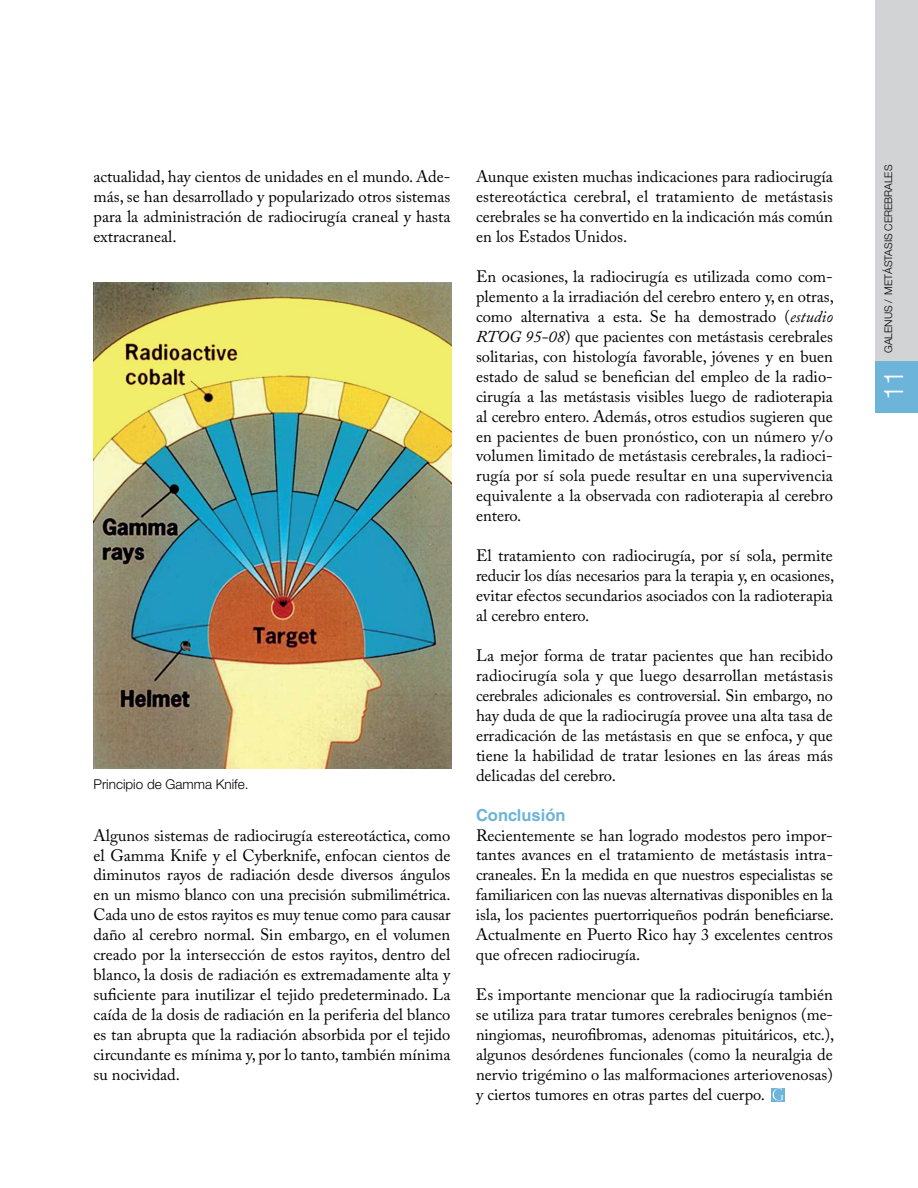
<style>
.page{position:relative;width:918px;height:1188px;background:#fff}
.page>*{position:absolute;margin:0;border:0;box-sizing:border-box;transform-origin:0 0}
.t1{font:300 27px "Helvetica Neue";color:#fff}
.t2{font:16.5px/20px "Adobe Caslon Pro";color:#000;text-align:justify}
.t3{font:700 16.5px "Helvetica LT Std";color:#6db4da}
.t4{font:300 13.5px "Helvetica Neue";color:#000}
.t5{font:300 10.5px "Helvetica Neue";color:#000}
.s1{font-style:italic}
</style>
<div class="page">
<img style="left:93px;top:283px;width:358px;height:486px">
<svg style="left:771px;top:1088px;width:14px;height:13px"></svg>
<svg style="left:773px;top:1088px;width:11px;height:13px"></svg>
<div style="left:875px;top:0;width:43px;height:412px;background:#d1d3d4"></div>
<div style="left:875px;top:361px;width:43px;height:51px;background:#6db4da"></div>
<p class="t2" style="left:94px;top:167px;width:358px">actualidad, hay cientos de unidades en el mundo. Ade&shy;más, se han desarrollado y popularizado otros sistemas para la administración de radiocirugía craneal y hasta extracraneal.</p>
<p class="t4" style="left:94px;top:776px;width:157px">Principio de Gamma Knife.</p>
<p class="t2" style="left:94px;top:825px;width:359px">Algunos sistemas de radiocirugía estereotáctica, como el Gamma Knife y el Cyberknife, enfocan cientos de diminutos rayos de radiación desde diversos ángulos en un mismo blanco con una precisión submilimétrica.<br>Cada uno de estos rayitos es muy tenue como para causar daño al cerebro normal. Sin embargo, en el volumen creado por la intersección de estos rayitos, dentro del blanco, la dosis de radiación es extremadamente alta y suficiente para inutilizar el tejido predeterminado. La caída de la dosis de radiación en la periferia del blanco es tan abrupta que la radiación absorbida por el tejido circundante es mínima y, por lo tanto, también mínima su nocividad.</p>
<p class="t2" style="left:476px;top:167px;width:358px">Aunque existen muchas indicaciones para radiocirugía estereotáctica cerebral, el tratamiento de metástasis cerebrales se ha convertido en la indicación más común en los Estados Unidos.</p>
<p class="t2" style="left:476px;top:266px;width:360px">En ocasiones, la radiocirugía es utilizada como com&shy;plemento a la irradiación del cerebro entero y, en otras, como alternativa a esta. Se ha demostrado (<span class="s1">estudio RTOG 95-08</span>) que pacientes con metástasis cerebrales solitarias, con histología favorable, jóvenes y en buen estado de salud se benefician del empleo de la radio&shy;cirugía a las metástasis visibles luego de radioterapia al cerebro entero. Además, otros estudios sugieren que en pacientes de buen pronóstico, con un número y/o volumen limitado de metástasis cerebrales, la radioci&shy;rugía por sí sola puede resultar en una supervivencia equivalente a la observada con radioterapia al cerebro entero.</p>
<p class="t2" style="left:476px;top:546px;width:360px">El tratamiento con radiocirugía, por sí sola, permite reducir los días necesarios para la terapia y, en ocasiones, evitar efectos secundarios asociados con la radioterapia al cerebro entero.</p>
<p class="t2" style="left:476px;top:645px;width:358px">La mejor forma de tratar pacientes que han recibido radiocirugía sola y que luego desarrollan metástasis cerebrales adicionales es controversial. Sin embargo, no hay duda de que la radiocirugía provee una alta tasa de erradicación de las metástasis en que se enfoca, y que tiene la habilidad de tratar lesiones en las áreas más delicadas del cerebro.</p>
<p class="t3" style="left:476px;top:805px;width:91px">Conclusión</p>
<p class="t2" style="left:476px;top:825px;width:360px">Recientemente se han logrado modestos pero impor&shy;tantes avances en el tratamiento de metástasis intra&shy;craneales. En la medida en que nuestros especialistas se familiaricen con las nuevas alternativas disponibles en la isla, los pacientes puertorriqueños podrán beneficiarse.<br>Actualmente en Puerto Rico hay 3 excelentes centros que ofrecen radiocirugía.</p>
<p class="t2" style="left:476px;top:984px;width:360px">Es importante mencionar que la radiocirugía también se utiliza para tratar tumores cerebrales benignos (me&shy;ningiomas, neurofibromas, adenomas pituitáricos, etc.), algunos desórdenes funcionales (como la neuralgia de nervio trigémino o las malformaciones arteriovenosas) y ciertos tumores en otras partes del cuerpo.</p>
<p class="t5" style="left:882px;top:353px;width:189px;rotate:-90deg">GALENUS / Metástasis cerebrales</p>
<h1 class="t1" style="left:877px;top:400px;width:32px;rotate:-90deg">11</h1>
</div>
